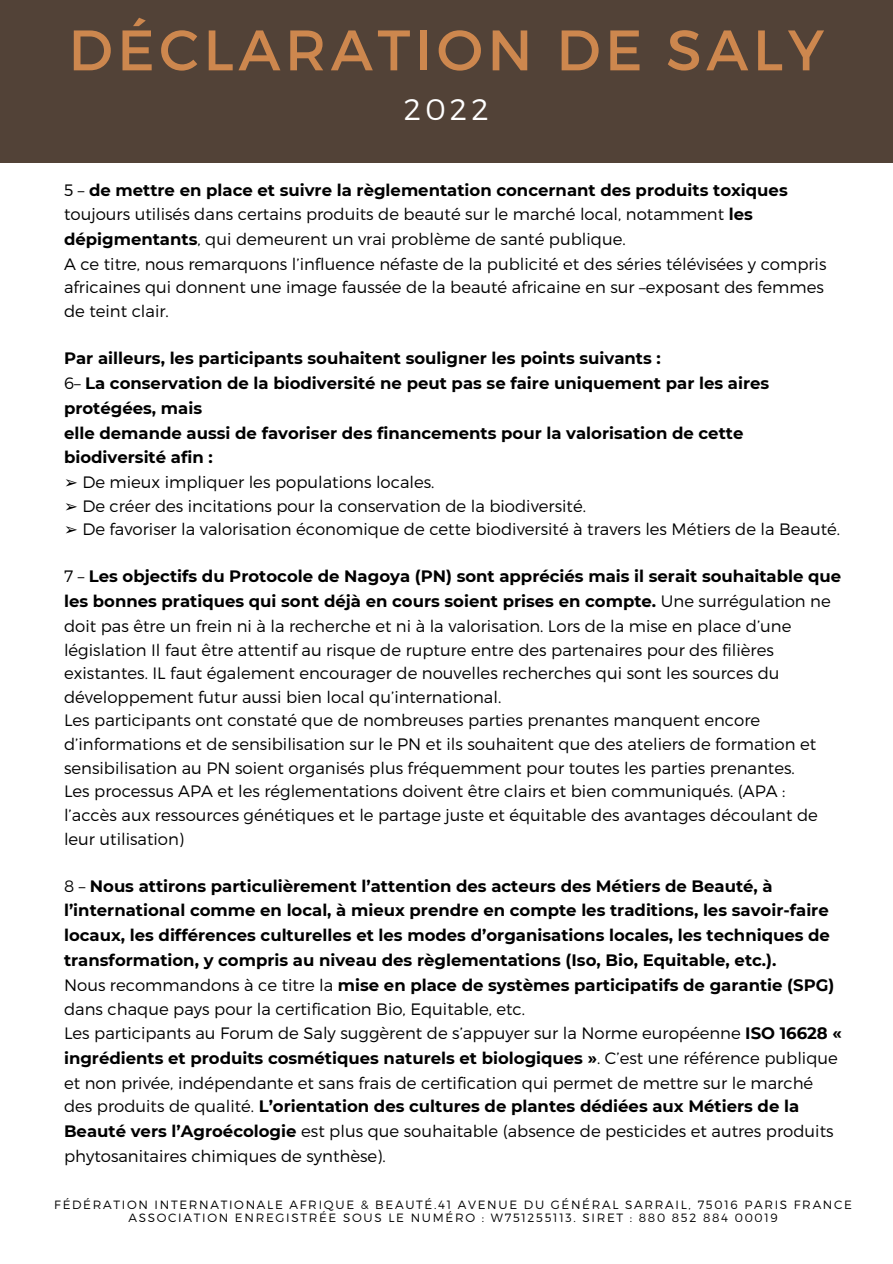
<style>
.page{position:relative;width:893px;height:1264px;background:#fff}
.page>*{position:absolute;margin:0;border:0;box-sizing:border-box;transform-origin:0 0}
.t1{font:57px "Montserrat";letter-spacing:.08em;color:#cd874e}
.t2{font:300 29.7px "Montserrat";color:#fff}
.t3{font:300 16.5px/23.9px "Montserrat";color:#000}
.t4{font:700 16.5px/24.5px "Montserrat";color:#000}
.t5{font:300 12px/13px "Montserrat";letter-spacing:.14em;color:#000;text-align:center}
.s1{font-weight:700}
.s2{font-weight:300}
.s3{font-family:"DejaVu Sans";font-weight:400}
</style>
<div class="page">
<div style="left:0;top:0;width:892px;height:162px;background:#524237"></div>
<h1 class="t1" style="left:68px;top:13px;width:757px">DÉCLARATION DE SALY</h1>
<h2 class="t2" style="left:404px;top:90px;width:86px">2022</h2>
<p class="t3" style="left:64px;top:177px;width:763px;line-height:24.3px">5 – <span class="s1">de mettre en place et suivre la règlementation concernant des produits toxiques </span>toujours utilisés dans certains produits de beauté sur le marché local, notamment <span class="s1">les dépigmentants</span>, qui demeurent un vrai problème de santé publique.<br>A ce titre, nous remarquons l’influence néfaste de la publicité et des séries télévisées y compris africaines qui donnent une image faussée de la beauté africaine en sur –exposant des femmes de teint clair.</p>
<p class="t4" style="left:64px;top:346px;width:706px">Par ailleurs, les participants souhaitent souligner les points suivants :<br><span class="s2">6–</span> La conservation de la biodiversité ne peut pas se faire uniquement par les aires protégées, mais<br>elle demande aussi de favoriser des financements pour la valorisation de cette biodiversité afin :</p>
<p class="t3" style="left:64px;top:469px;width:372px"><span class="s3">➢</span> De mieux impliquer les populations locales.</p>
<p class="t3" style="left:64px;top:493px;width:523px"><span class="s3">➢</span> De créer des incitations pour la conservation de la biodiversité.</p>
<p class="t3" style="left:64px;top:516px;width:777px"><span class="s3">➢</span> De favoriser la valorisation économique de cette biodiversité à travers les Métiers de la Beauté.</p>
<p class="t3" style="left:64px;top:564px;width:778px">7 – <span class="s1">Les objectifs du Protocole de Nagoya (PN) sont appréciés mais il serait souhaitable que les bonnes pratiques qui sont déjà en cours soient prises en compte.</span> Une surrégulation ne doit pas être un frein ni à la recherche et ni à la valorisation. Lors de la mise en place d’une législation Il faut être attentif au risque de rupture entre des partenaires pour des filières existantes. IL faut également encourager de nouvelles recherches qui sont les sources du développement futur aussi bien local qu’international.<br>Les participants ont constaté que de nombreuses parties prenantes manquent encore d’informations et de sensibilisation sur le PN et ils souhaitent que des ateliers de formation et sensibilisation au PN soient organisés plus fréquemment pour toutes les parties prenantes.<br>Les processus APA et les réglementations doivent être clairs et bien communiqués. (APA : l’accès aux ressources génétiques et le partage juste et équitable des avantages découlant de leur utilisation)</p>
<p class="t4" style="left:64px;top:873px;width:779px"><span class="s2">8 –</span> Nous attirons particulièrement l’attention des acteurs des Métiers de Beauté, à l’international comme en local, à mieux prendre en compte les traditions, les savoir-faire locaux, les différences culturelles et les modes d’organisations locales, les techniques de transformation, y compris au niveau des règlementations (Iso, Bio, Equitable, etc.).<br><span class="s2">Nous recommandons à ce titre la</span> mise en place de systèmes participatifs de garantie (SPG) <span class="s2">dans chaque pays pour la certification Bio, Equitable, etc.<br>Les participants au Forum de Saly suggèrent de s’appuyer sur la Norme européenne</span> ISO 16628 « ingrédients et produits cosmétiques naturels et biologiques »<span class="s2">. C’est une référence publique et non privée, indépendante et sans frais de certification qui permet de mettre sur le marché<br>des produits de qualité.</span> L’orientation des cultures de plantes dédiées aux Métiers de la Beauté vers l’Agroécologie <span class="s2">est plus que souhaitable (absence de pesticides et autres produits phytosanitaires chimiques de synthèse).</span></p>
<p class="t5" style="left:54px;top:1197px;width:799px">FÉ DÉ RATION INTERNATIONALE AFRIQUE &amp; BEAUTÉ.41 AVENUE DU GÉ NÉ RAL SARRAIL, 75016 PARIS FRANCE<br>ASSOCIATION ENREGISTRÉE SOUS LE NUMÉRO : W751255113. SIRET : 880 852 884 00019</p>
</div>
